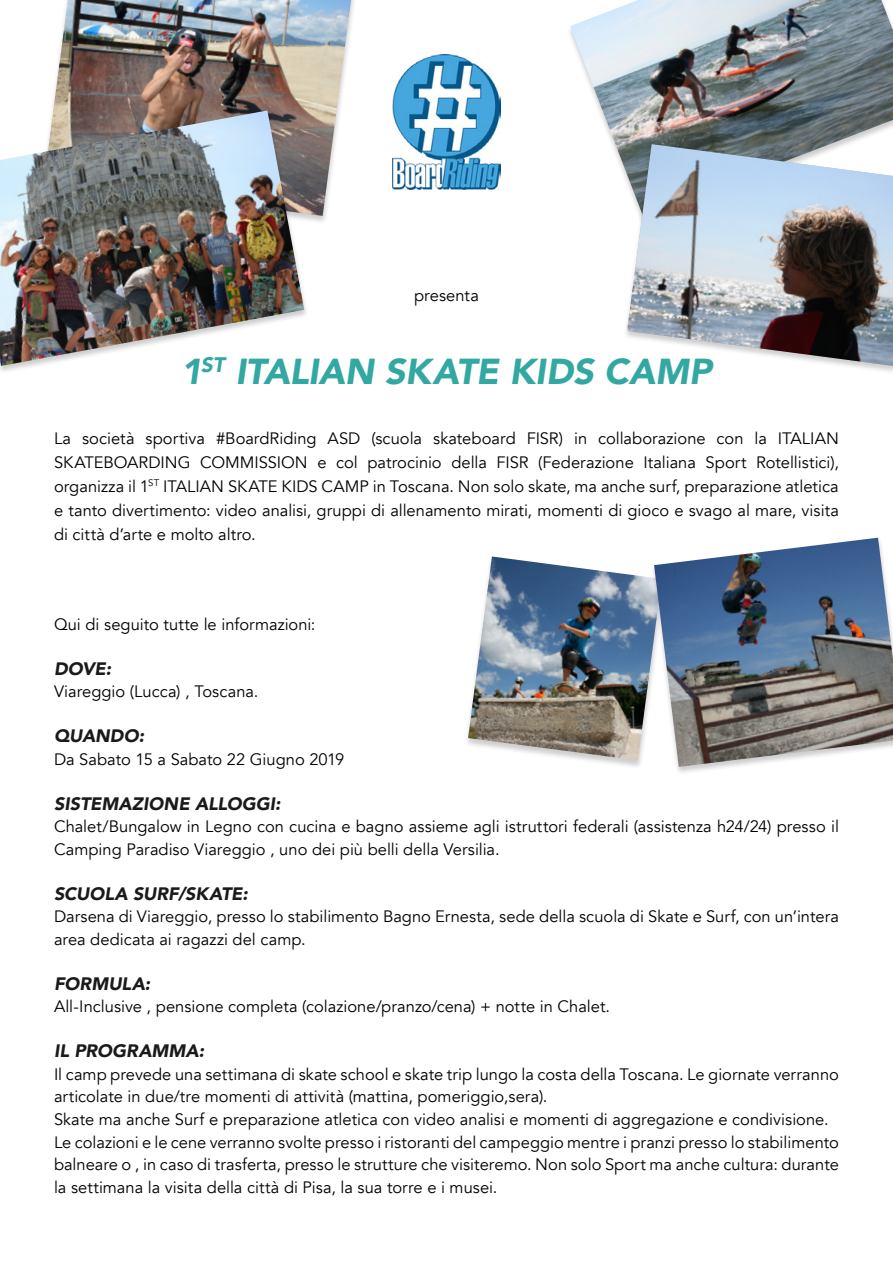
<style>
.page{position:relative;width:893px;height:1263px;background:#fff}
.page>*{position:absolute;margin:0;border:0;box-sizing:border-box;transform-origin:0 0}
.t1{font:italic 900 36px "Avenir";letter-spacing:-.01em;color:#33a8a2}
.t2{font:italic 900 18px "Avenir";color:#1a1a1a}
.t3{font:16.5px/22.5px "Avenir";color:#000}
</style>
<div class="page">
<img style="left:392px;top:54px;width:108px;height:136px">
<img style="left:570px;top:0;width:323px;height:172px">
<img style="left:52px;top:0;width:299px;height:216px">
<div style="left:464px;top:556px;width:203px;height:213px;background:#000;opacity:.2"></div>
<img style="left:468px;top:556px;width:182px;height:204px">
<div style="left:650px;top:537px;width:243px;height:239px;background:#000;opacity:.2"></div>
<img style="left:654px;top:538px;width:239px;height:229px">
<div style="left:0;top:110px;width:310px;height:265px;background:#000;opacity:.2"></div>
<img style="left:0;top:110px;width:304px;height:256px">
<div style="left:623px;top:144px;width:270px;height:231px;background:#000;opacity:.2"></div>
<img style="left:627px;top:144px;width:266px;height:222px">
<p class="t3" style="left:414px;top:285px;width:66px">presenta</p>
<h1 class="t1" style="left:181px;top:342px;width:532px">1<sup>ST</sup> ITALIAN SKATE KIDS CAMP</h1>
<p class="t3" style="left:54px;top:426px;width:786px;line-height:24px;text-align:justify">La società sportiva #BoardRiding ASD (scuola skateboard FISR) in collaborazione con la ITALIAN SKATEBOARDING COMMISSION e col patrocinio della FISR (Federazione Italiana Sport Rotellistici), organizza il 1<sup>ST</sup> ITALIAN SKATE KIDS CAMP in Toscana. Non solo skate, ma anche surf, preparazione atletica e tanto divertimento: video analisi, gruppi di allenamento mirati, momenti di gioco e svago al mare, visita di città d’arte e molto altro.</p>
<p class="t3" style="left:54px;top:613px;width:263px">Qui di seguito tutte le informazioni:</p>
<p class="t2" style="left:54px;top:654px;width:59px">DOVE:</p>
<p class="t3" style="left:54px;top:681px;width:206px">Viareggio (Lucca) , Toscana.</p>
<p class="t2" style="left:54px;top:721px;width:91px">QUANDO:</p>
<p class="t3" style="left:54px;top:748px;width:292px">Da Sabato 15 a Sabato 22 Giugno 2019</p>
<p class="t2" style="left:54px;top:789px;width:228px">SISTEMAZIONE ALLOGGI:</p>
<p class="t3" style="left:54px;top:816px;width:786px">Chalet/Bungalow in Legno con cucina e bagno assieme agli istruttori federali (assistenza h24/24) presso il<br>Camping Paradiso Viareggio , uno dei più belli della Versilia.</p>
<p class="t2" style="left:54px;top:879px;width:195px">SCUOLA SURF/SKATE:</p>
<p class="t3" style="left:54px;top:906px;width:786px">Darsena di Viareggio, presso lo stabilimento Bagno Ernesta, sede della scuola di Skate e Surf, con un’intera area dedicata ai ragazzi del camp.</p>
<p class="t2" style="left:54px;top:969px;width:98px">FORMULA:</p>
<p class="t3" style="left:54px;top:996px;width:558px">All-Inclusive , pensione completa (colazione/pranzo/cena) + notte in Chalet.</p>
<p class="t2" style="left:54px;top:1036px;width:151px">IL PROGRAMMA:</p>
<p class="t3" style="left:54px;top:1063px;width:786px">Il camp prevede una settimana di skate school e skate trip lungo la costa della Toscana. Le giornate verranno articolate in due/tre momenti di attività (mattina, pomeriggio,sera).<br>Skate ma anche Surf e preparazione atletica con video analisi e momenti di aggregazione e condivisione.<br>Le colazioni e le cene verranno svolte presso i ristoranti del campeggio mentre i pranzi presso lo stabilimento balneare o , in caso di trasferta, presso le strutture che visiteremo. Non solo Sport ma anche cultura: durante la settimana la visita della città di Pisa, la sua torre e i musei.</p>
</div>
